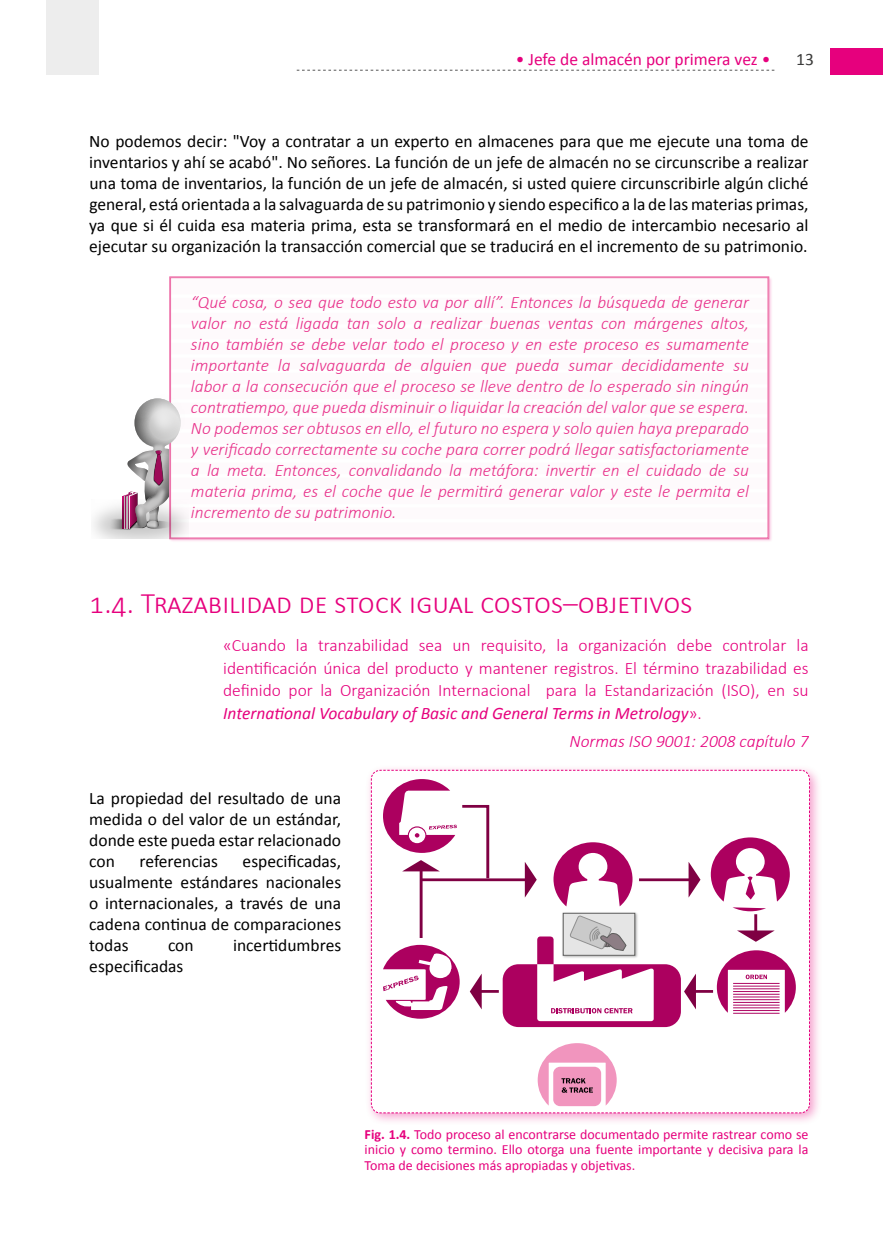
<style>
.page{position:relative;width:883px;height:1256px;background:#fff}
.page>*{position:absolute;margin:0;border:0;box-sizing:border-box;transform-origin:0 0}
.t1{font:300 29.75px "Calibri";color:#e6007d}
.t2{font:17.5px/21px "Calibri";color:#000;text-align:justify}
.t3{font:italic 300 17.5px/21px "Calibri";color:#e8308a;text-align:justify}
.t4{font:300 17.5px/22.8px "Calibri";color:#e6007d;text-align:justify}
.t5{font:17.5px "Calibri";color:#e6007d}
.t6{font:italic 300 17.5px "Calibri";color:#e6007d}
.t7{font:17.5px "Calibri";color:#3c3c3b}
.t8{font:14px/15.8px "Calibri";color:#e6007d;text-align:justify}
.s1{font-weight:400;font-style:italic}
.s2{font-weight:700}
</style>
<div class="page">
<div style="left:830px;top:48px;width:53px;height:26px;background:#e6007d"></div>
<div style="left:46px;top:0;width:53px;height:74px;background:#ededed"></div>
<svg style="left:297px;top:70px;width:478px;height:1px"></svg>
<svg style="left:170px;top:276px;width:599px;height:263px"></svg>
<img style="left:112px;top:499px;width:76px;height:39px">
<img style="left:111px;top:508px;width:11px;height:30px">
<img style="left:117px;top:499px;width:5px;height:5px">
<img style="left:158px;top:509px;width:27px;height:29px">
<img style="left:113px;top:512px;width:45px;height:26px">
<img style="left:169px;top:394px;width:16px;height:46px">
<svg style="left:122px;top:398px;width:59px;height:130px"></svg>
<div style="left:365px;top:763px;width:458px;height:362px;background:#e6007d;opacity:.38"></div>
<svg style="left:371px;top:769px;width:439px;height:344px"></svg>
<p class="t5" style="left:516px;top:48px;width:256px">• Jefe de almacén por primera vez •</p>
<p class="t7" style="left:796px;top:48px;width:19px">13</p>
<p class="t2" style="left:89px;top:131px;width:721px">No podemos decir: "Voy a contratar a un experto en almacenes para que me ejecute una toma de inventarios y ahí se acabó". No señores. La función de un jefe de almacén no se circunscribe a realizar una toma de inventarios, la función de un jefe de almacén, si usted quiere circunscribirle algún cliché general, está orientada a la salvaguarda de su patrimonio y siendo especifico a la de las materias primas, ya que si él cuida esa materia prima, esta se transformará en el medio de intercambio necesario al ejecutar su organización la transacción comercial que se traducirá en el incremento de su patrimonio.</p>
<p class="t3" style="left:191px;top:291px;width:560px">“Qué cosa, o sea que todo esto va por allí”. Entonces la búsqueda de generar valor no está ligada tan solo a realizar buenas ventas con márgenes altos, sino también se debe velar todo el proceso y en este proceso es sumamente importante la salvaguarda de alguien que pueda sumar decididamente su labor a la consecución que el proceso se lleve dentro de lo esperado sin ningún contratiempo, que pueda disminuir o liquidar la creación del valor que se espera.<br>No podemos ser obtusos en ello, el futuro no espera y solo quien haya preparado y verificado correctamente su coche para correr podrá llegar satisfactoriamente a la meta. Entonces, convalidando la metáfora: invertir en el cuidado de su materia prima, es el coche que le permitirá generar valor y este le permita el incremento de su patrimonio.</p>
<h1 class="t1" style="left:89px;top:584px;width:605px">1.4. Trazabilidad de stock igual costos–objetivos</h1>
<p class="t4" style="left:223px;top:633px;width:587px">«Cuando la tranzabilidad sea un requisito, la organización debe controlar la identificación única del producto y mantener registros. El término trazabilidad es definido por la Organización Internacional para la Estandarización (ISO), en su <span class="s1">International Vocabulary of Basic and General Terms in Metrology</span>».</p>
<p class="t6" style="left:570px;top:730px;width:241px">Normas ISO 9001: 2008 capítulo 7</p>
<p class="t2" style="left:89px;top:787px;width:253px">La propiedad del resultado de una medida o del valor de un estándar, donde este pueda estar relacionado con</p>
<p class="t2" style="left:89px;top:850px;width:253px;text-indent:153px">especificadas, usualmente estándares nacionales o internacionales, a través de una cadena continua de comparaciones todas</p>
<p class="t2" style="left:140px;top:850px;width:80px">referencias</p>
<p class="t2" style="left:168px;top:934px;width:27px">con</p>
<p class="t2" style="left:233px;top:934px;width:110px">incertidumbres</p>
<p class="t2" style="left:89px;top:955px;width:96px">especificadas</p>
<p class="t8" style="left:365px;top:1125px;width:445px"><span class="s2">Fig. 1.4.</span> Todo proceso al encontrarse documentado permite rastrear como se inicio y como termino. Ello otorga una fuente importante y decisiva para la Toma de decisiones más apropiadas y objetivas.</p>
</div>
